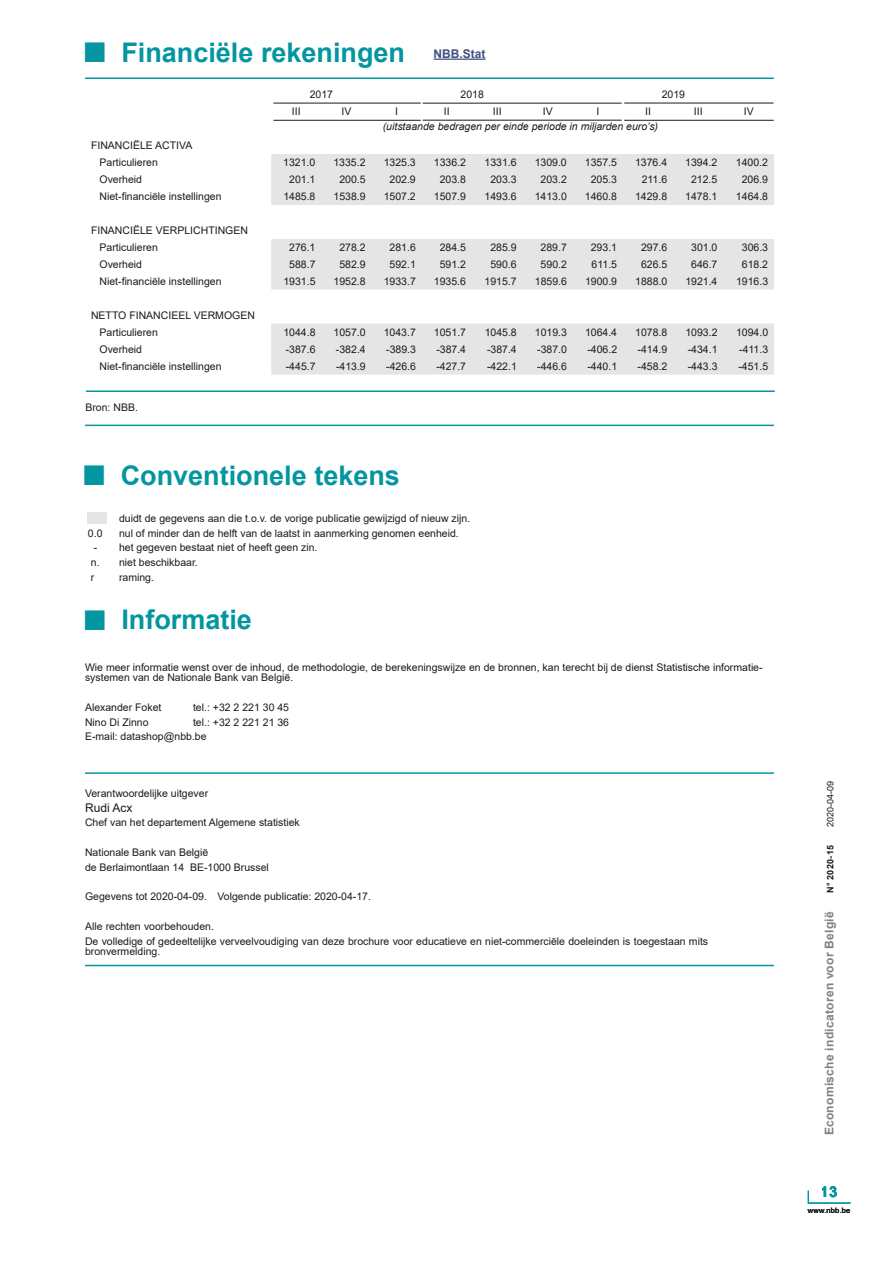
<style>
.page{position:relative;width:893px;height:1263px;background:#fff}
.page>*{position:absolute;margin:0;border:0;box-sizing:border-box;transform-origin:0 0}
.t1{font:700 27px "Arial";color:#0396a0}
.t2{font:700 15px "Arial";color:#0396a0}
.t3{font:700 12px "Arial";letter-spacing:.025em;color:#818084}
.t4{font:700 12px "Arial";color:#40527f}
.t5{font:12px "Arial";color:#1b1b1d}
.t6{font:10.5px/17px "Arial";color:#1b1b1d}
.t7{font:italic 10.5px "Arial";color:#1b1b1d}
.t8{font:9px "Arial";color:#1b1b1d}
.t9{font:700 9px "Arial";letter-spacing:.035em;color:#1b1b1d}
.t10{font:7.5px "Arial";letter-spacing:.025em;color:#1b1b1d}
</style>
<div class="page">
<svg style="left:271px;top:154px;width:503px;height:136px;fill:#e5e5e5"></svg>
<div style="left:271px;top:324px;width:503px;height:51px;background:#e5e5e5"></div>
<hr style="left:273px;top:103px;width:148px;height:1px;background:#1b1b1d">
<hr style="left:273px;top:120px;width:148px;height:1px;background:#1b1b1d">
<hr style="left:423px;top:120px;width:199px;height:1px;background:#1b1b1d">
<hr style="left:423px;top:103px;width:199px;height:1px;background:#1b1b1d">
<hr style="left:85px;top:78px;width:689px;height:1px;background:#0396a0">
<hr style="left:86px;top:390px;width:689px;height:2px;background:#0396a0">
<hr style="left:85px;top:425px;width:689px;height:1px;background:#0396a0">
<hr style="left:85px;top:772px;width:689px;height:2px;background:#0396a0">
<hr style="left:85px;top:965px;width:689px;height:1px;background:#0396a0">
<hr style="left:624px;top:103px;width:149px;height:1px;background:#1b1b1d">
<hr style="left:624px;top:120px;width:150px;height:1px;background:#1b1b1d">
<svg style="left:808px;top:1191px;width:1px;height:12px"></svg>
<hr style="left:808px;top:1203px;width:42px;height:1px;background:#0396a0">
<div style="left:87px;top:512px;width:20px;height:11px;background:#e5e5e5"></div>
<hr style="left:433px;top:59px;width:52px;height:1px;background:#40527f">
<h1 class="t1" style="left:121px;top:34px;width:285px">Financiële rekeningen</h1>
<p class="t4" style="left:433px;top:45px;width:53px">NBB.Stat</p>
<p class="t6" style="left:310px;top:86px;width:25px">2017</p>
<p class="t6" style="left:460px;top:86px;width:25px">2018</p>
<p class="t6" style="left:662px;top:86px;width:25px">2019</p>
<p class="t6" style="left:292px;top:103px;width:10px">III</p>
<p class="t6" style="left:342px;top:103px;width:11px">IV</p>
<p class="t6" style="left:395px;top:103px;width:4px">I</p>
<p class="t6" style="left:444px;top:103px;width:7px">II</p>
<p class="t6" style="left:493px;top:103px;width:10px">III</p>
<p class="t6" style="left:543px;top:103px;width:11px">IV</p>
<p class="t6" style="left:596px;top:103px;width:4px">I</p>
<p class="t6" style="left:645px;top:103px;width:7px">II</p>
<p class="t6" style="left:694px;top:103px;width:10px">III</p>
<p class="t6" style="left:744px;top:103px;width:11px">IV</p>
<p class="t6" style="left:100px;top:137px;width:123px;text-indent:-9px">FINANCIËLE ACTIVA<br>Particulieren<br>Overheid<br>Niet-financiële instellingen</p>
<p class="t6" style="left:100px;top:222px;width:150px;text-indent:-9px">FINANCIËLE VERPLICHTINGEN<br>Particulieren<br>Overheid<br>Niet-financiële instellingen</p>
<p class="t6" style="left:100px;top:307px;width:157px;text-indent:-9px">NETTO FINANCIEEL VERMOGEN<br>Particulieren<br>Overheid<br>Niet-financiële instellingen</p>
<p class="t6" style="left:85px;top:398px;width:54px">Bron: NBB.</p>
<p class="t7" style="left:383px;top:120px;width:277px">(uitstaande bedragen per einde periode in miljarden euro’s)</p>
<p class="t6" style="left:283px;top:154px;width:34px">1321.0</p>
<p class="t6" style="left:333px;top:154px;width:34px">1335.2</p>
<p class="t6" style="left:384px;top:154px;width:34px">1325.3</p>
<p class="t6" style="left:434px;top:154px;width:34px">1336.2</p>
<p class="t6" style="left:484px;top:154px;width:34px">1331.6</p>
<p class="t6" style="left:535px;top:154px;width:34px">1309.0</p>
<p class="t6" style="left:585px;top:154px;width:34px">1357.5</p>
<p class="t6" style="left:635px;top:154px;width:34px">1376.4</p>
<p class="t6" style="left:685px;top:154px;width:34px">1394.2</p>
<p class="t6" style="left:736px;top:154px;width:34px">1400.2</p>
<p class="t6" style="left:289px;top:171px;width:28px">201.1</p>
<p class="t6" style="left:339px;top:171px;width:28px">200.5</p>
<p class="t6" style="left:390px;top:171px;width:28px">202.9</p>
<p class="t6" style="left:440px;top:171px;width:28px">203.8</p>
<p class="t6" style="left:490px;top:171px;width:28px">203.3</p>
<p class="t6" style="left:541px;top:171px;width:28px">203.2</p>
<p class="t6" style="left:591px;top:171px;width:28px">205.3</p>
<p class="t6" style="left:642px;top:171px;width:27px">211.6</p>
<p class="t6" style="left:691px;top:171px;width:28px">212.5</p>
<p class="t6" style="left:742px;top:171px;width:28px">206.9</p>
<p class="t6" style="left:283px;top:188px;width:34px">1485.8</p>
<p class="t6" style="left:333px;top:188px;width:34px">1538.9</p>
<p class="t6" style="left:384px;top:188px;width:34px">1507.2</p>
<p class="t6" style="left:434px;top:188px;width:34px">1507.9</p>
<p class="t6" style="left:485px;top:188px;width:34px">1493.6</p>
<p class="t6" style="left:535px;top:188px;width:34px">1413.0</p>
<p class="t6" style="left:585px;top:188px;width:34px">1460.8</p>
<p class="t6" style="left:635px;top:188px;width:34px">1429.8</p>
<p class="t6" style="left:685px;top:188px;width:34px">1478.1</p>
<p class="t6" style="left:736px;top:188px;width:34px">1464.8</p>
<p class="t6" style="left:289px;top:239px;width:28px">276.1</p>
<p class="t6" style="left:339px;top:239px;width:28px">278.2</p>
<p class="t6" style="left:390px;top:239px;width:28px">281.6</p>
<p class="t6" style="left:440px;top:239px;width:28px">284.5</p>
<p class="t6" style="left:490px;top:239px;width:28px">285.9</p>
<p class="t6" style="left:541px;top:239px;width:28px">289.7</p>
<p class="t6" style="left:591px;top:239px;width:28px">293.1</p>
<p class="t6" style="left:641px;top:239px;width:28px">297.6</p>
<p class="t6" style="left:691px;top:239px;width:28px">301.0</p>
<p class="t6" style="left:742px;top:239px;width:28px">306.3</p>
<p class="t6" style="left:289px;top:256px;width:28px">588.7</p>
<p class="t6" style="left:339px;top:256px;width:28px">582.9</p>
<p class="t6" style="left:390px;top:256px;width:28px">592.1</p>
<p class="t6" style="left:440px;top:256px;width:28px">591.2</p>
<p class="t6" style="left:490px;top:256px;width:28px">590.6</p>
<p class="t6" style="left:541px;top:256px;width:28px">590.2</p>
<p class="t6" style="left:592px;top:256px;width:27px">611.5</p>
<p class="t6" style="left:641px;top:256px;width:28px">626.5</p>
<p class="t6" style="left:691px;top:256px;width:28px">646.7</p>
<p class="t6" style="left:742px;top:256px;width:28px">618.2</p>
<p class="t6" style="left:283px;top:273px;width:34px">1931.5</p>
<p class="t6" style="left:334px;top:273px;width:34px">1952.8</p>
<p class="t6" style="left:384px;top:273px;width:34px">1933.7</p>
<p class="t6" style="left:434px;top:273px;width:34px">1935.6</p>
<p class="t6" style="left:485px;top:273px;width:34px">1915.7</p>
<p class="t6" style="left:535px;top:273px;width:34px">1859.6</p>
<p class="t6" style="left:585px;top:273px;width:34px">1900.9</p>
<p class="t6" style="left:635px;top:273px;width:34px">1888.0</p>
<p class="t6" style="left:685px;top:273px;width:34px">1921.4</p>
<p class="t6" style="left:736px;top:273px;width:34px">1916.3</p>
<p class="t6" style="left:283px;top:324px;width:34px">1044.8</p>
<p class="t6" style="left:334px;top:324px;width:34px">1057.0</p>
<p class="t6" style="left:384px;top:324px;width:34px">1043.7</p>
<p class="t6" style="left:434px;top:324px;width:34px">1051.7</p>
<p class="t6" style="left:485px;top:324px;width:34px">1045.8</p>
<p class="t6" style="left:535px;top:324px;width:34px">1019.3</p>
<p class="t6" style="left:585px;top:324px;width:34px">1064.4</p>
<p class="t6" style="left:635px;top:324px;width:34px">1078.8</p>
<p class="t6" style="left:685px;top:324px;width:34px">1093.2</p>
<p class="t6" style="left:736px;top:324px;width:34px">1094.0</p>
<p class="t6" style="left:286px;top:341px;width:31px">-387.6</p>
<p class="t6" style="left:336px;top:341px;width:31px">-382.4</p>
<p class="t6" style="left:386px;top:341px;width:31px">-389.3</p>
<p class="t6" style="left:436px;top:341px;width:31px">-387.4</p>
<p class="t6" style="left:487px;top:341px;width:31px">-387.4</p>
<p class="t6" style="left:537px;top:341px;width:31px">-387.0</p>
<p class="t6" style="left:587px;top:341px;width:31px">-406.2</p>
<p class="t6" style="left:638px;top:341px;width:31px">-414.9</p>
<p class="t6" style="left:688px;top:341px;width:31px">-434.1</p>
<p class="t6" style="left:739px;top:341px;width:30px">-411.3</p>
<p class="t6" style="left:286px;top:358px;width:31px">-445.7</p>
<p class="t6" style="left:336px;top:358px;width:31px">-413.9</p>
<p class="t6" style="left:386px;top:358px;width:31px">-426.6</p>
<p class="t6" style="left:436px;top:358px;width:31px">-427.7</p>
<p class="t6" style="left:487px;top:358px;width:31px">-422.1</p>
<p class="t6" style="left:537px;top:358px;width:31px">-446.6</p>
<p class="t6" style="left:587px;top:358px;width:31px">-440.1</p>
<p class="t6" style="left:638px;top:358px;width:31px">-458.2</p>
<p class="t6" style="left:688px;top:358px;width:31px">-443.3</p>
<p class="t6" style="left:738px;top:358px;width:31px">-451.5</p>
<h1 class="t1" style="left:121px;top:456px;width:281px">Conventionele tekens</h1>
<p class="t6" style="left:119px;top:509px;width:353px">duidt de gegevens aan die t.o.v. de vorige publicatie gewijzigd of nieuw zijn.</p>
<p class="t6" style="left:88px;top:524px;width:16px">0.0</p>
<p class="t6" style="left:119px;top:524px;width:341px">nul of minder dan de helft van de laatst in aanmerking genomen eenheid.</p>
<p class="t6" style="left:91px;top:540px;width:228px;line-height:14.7px">- het gegeven bestaat niet of heeft geen zin. n. niet beschikbaar.<br>r</p>
<p class="t6" style="left:119px;top:568px;width:37px">raming.</p>
<h1 class="t1" style="left:121px;top:601px;width:132px">Informatie</h1>
<p class="t6" style="left:85px;top:662px;width:679px;line-height:10.5px">Wie meer informatie wenst over de inhoud, de methodologie, de berekeningswijze en de bronnen, kan terecht bij de dienst Statistische informatie&shy;systemen van de Nationale Bank van België.</p>
<p class="t6" style="left:85px;top:698px;width:78px">Alexander Foket</p>
<p class="t6" style="left:193px;top:698px;width:98px">tel.: +32 2 221 30 45</p>
<p class="t6" style="left:85px;top:713px;width:65px">Nino Di Zinno</p>
<p class="t6" style="left:85px;top:714px;width:206px;line-height:14.7px;text-indent:108px">tel.: +32 2 221 21 36<br>E-mail: datashop@nbb.be</p>
<p class="t6" style="left:85px;top:785px;width:125px">Verantwoordelijke uitgever</p>
<p class="t5" style="left:85px;top:799px;width:49px">Rudi Acx</p>
<p class="t6" style="left:85px;top:814px;width:216px">Chef van het departement Algemene statistiek</p>
<p class="t6" style="left:85px;top:845px;width:185px;line-height:14.7px">Nationale Bank van België<br>de Berlaimontlaan 14 BE-1000 Brussel</p>
<p class="t6" style="left:85px;top:888px;width:288px">Gegevens tot 2020-04-09. Volgende publicatie: 2020-04-17.</p>
<p class="t6" style="left:85px;top:919px;width:625px;line-height:14.7px">Alle rechten voorbehouden.<br>De volledige of gedeeltelijke verveelvoudiging van deze brochure voor educatieve en niet-commerciële doeleinden is toegestaan mits</p>
<p class="t6" style="left:85px;top:943px;width:77px">bronvermelding.</p>
<p class="t8" style="left:824px;top:827px;width:48px;rotate:-90deg">2020-04-09</p>
<p class="t9" style="left:824px;top:893px;width:49px;rotate:-90deg">N° 2020-15</p>
<p class="t3" style="left:821px;top:1135px;width:226px;rotate:-90deg">Economische indicatoren voor België</p>
<h2 class="t2" style="left:821px;top:1181px;width:18px">13</h2>
<p class="t10" style="left:808px;top:1205px;width:44px">www.nbb.be</p>
</div>
